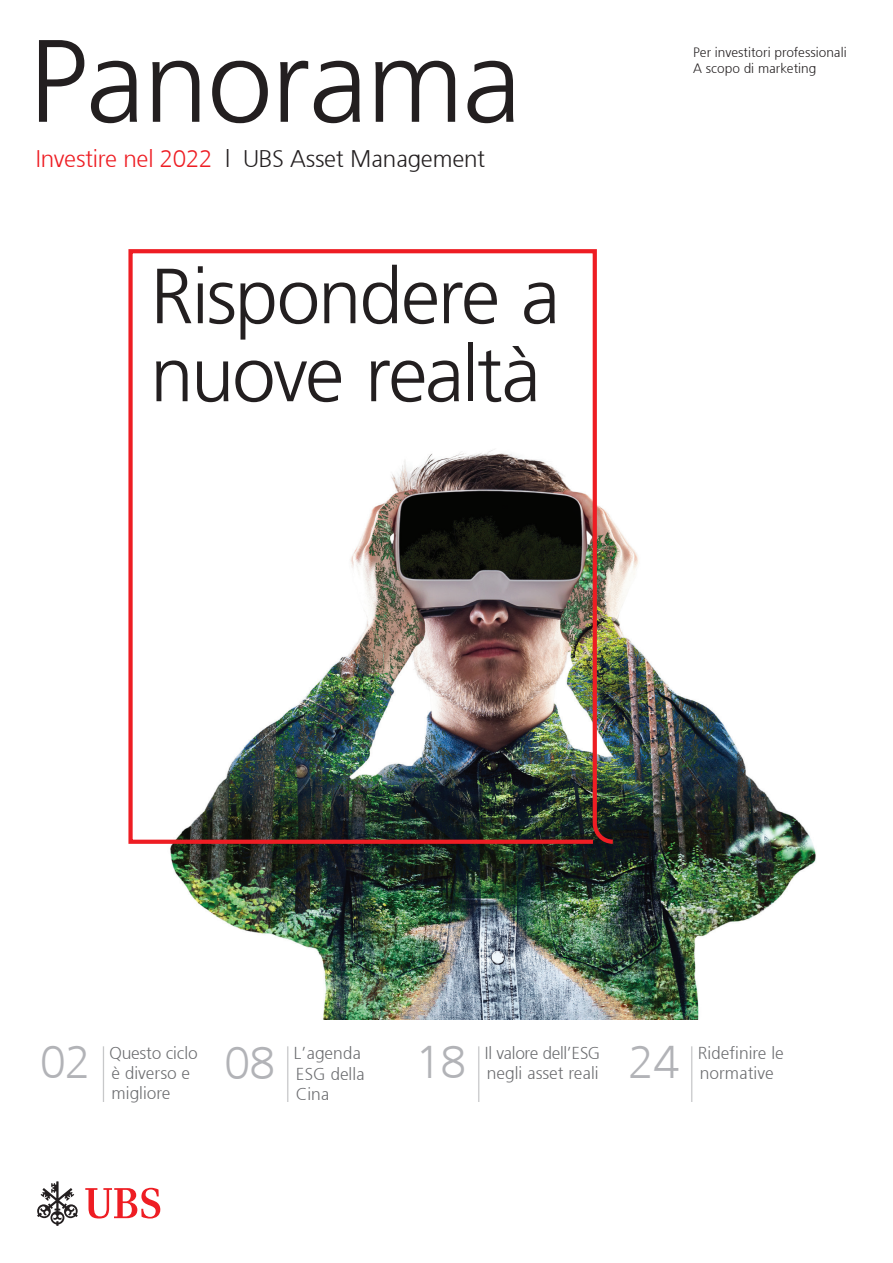
<style>
.page{position:relative;width:893px;height:1263px;background:#fff}
.page>*{position:absolute;margin:0;border:0;box-sizing:border-box;transform-origin:0 0}
.t1{font:300 117px "Frutiger 45";letter-spacing:-.01em;color:#231f20}
.t2{font:300 78px/78px "Frutiger 45";letter-spacing:-.03em;color:#231f20}
.t3{font:300 74.25px "Frutiger 45";color:#999b9e;scale:.14 1}
.t4{font:300 45.75px "Frutiger 45";letter-spacing:-.01em;color:#b2b3b7}
.t5{font:300 24px "Frutiger 45";letter-spacing:-.01em;color:#231f20}
.t6{font:300 17.25px "Frutiger 45";color:#6c6d70}
.t7{font:300 17.25px "Frutiger 45";letter-spacing:-.02em;color:#6c6d70}
.t8{font:300 13.5px/16.5px "Frutiger 45";color:#231f20}
.s1{color:#ee1d23}
</style>
<div class="page">
<img style="left:170px;top:527px;width:646px;height:493px">
<img style="left:128px;top:249px;width:489px;height:597px">
<svg style="left:37px;top:1181px;width:41px;height:45px"></svg>
<svg style="left:85px;top:1188px;width:75px;height:30px"></svg>
<h1 class="t1" style="left:29px;top:14px;width:494px">Panorama</h1>
<h2 class="t5" style="left:36px;top:145px;width:451px"><span class="s1">Investire nel 2022</span> | UBS Asset Management</h2>
<p class="t2" style="left:150px;top:257px;width:411px">Rispondere a nuove realtà</p>
<p class="t8" style="left:693px;top:44px;width:155px">Per investitori professionali<br>A scopo di marketing</p>
<p class="t4" style="left:40px;top:1036px;width:52px">02</p>
<h4 class="t6" style="left:109px;top:1043px;width:90px">Questo ciclo</h4>
<h4 class="t6" style="left:294px;top:1043px;width:69px">L’agenda</h4>
<h4 class="t7" style="left:485px;top:1043px;width:117px">Il valore dell’ESG</h4>
<h4 class="t6" style="left:698px;top:1043px;width:87px">Ridefinire le</h4>
<h1 class="t3" style="left:102px;top:1033px;width:18px">|</h1>
<h1 class="t3" style="left:478px;top:1033px;width:18px">|</h1>
<h1 class="t3" style="left:691px;top:1033px;width:18px">|</h1>
<p class="t4" style="left:416px;top:1036px;width:52px">18</p>
<p class="t4" style="left:629px;top:1036px;width:52px">24</p>
<h1 class="t3" style="left:287px;top:1034px;width:18px">|</h1>
<p class="t4" style="left:225px;top:1037px;width:52px">08</p>
<p class="t6" style="left:111px;top:1063px;width:80px">è diverso e</p>
<p class="t6" style="left:487px;top:1063px;width:113px">negli asset reali</p>
<p class="t6" style="left:700px;top:1063px;width:75px">normative</p>
<p class="t6" style="left:296px;top:1064px;width:70px">ESG della</p>
<p class="t6" style="left:111px;top:1083px;width:61px">migliore</p>
<p class="t6" style="left:296px;top:1084px;width:35px">Cina</p>
</div>
